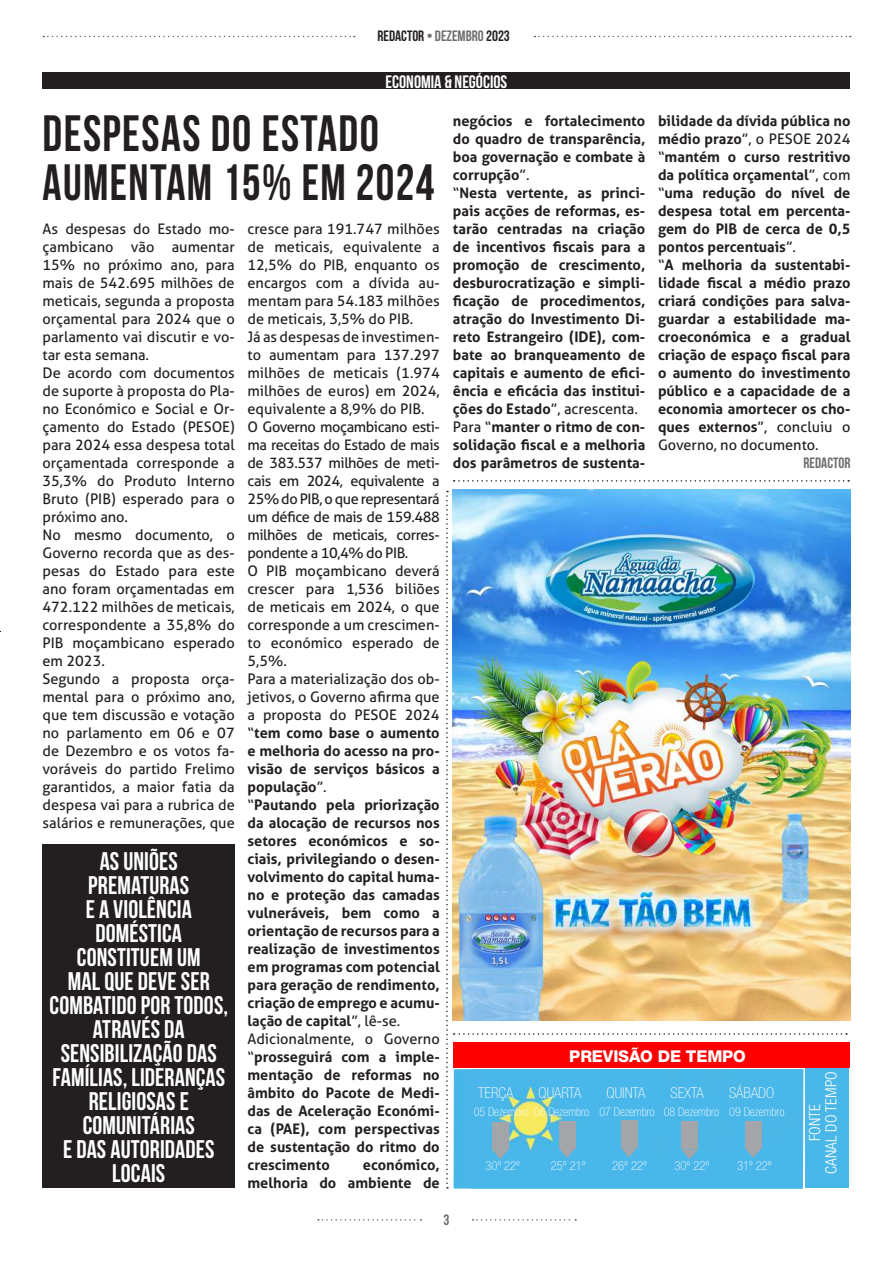
<style>
.page{position:relative;width:893px;height:1263px;background:#fff}
.page>*{position:absolute;margin:0;border:0;box-sizing:border-box;transform-origin:0 0}
.t1{font:51px/49.5px "Bebas Neue";letter-spacing:.03em;color:#231f20;scale:.95 1}
.t2{font:25.5px/24px "Bebas Neue";letter-spacing:.005em;color:#fff;text-align:center}
.t3{font:18px "Bebas Neue";color:#fff}
.t4{font:800 16.35px "Helvetica Neue LT Std";letter-spacing:-.01em;color:#fff}
.t5{font:300 condensed 15.45px/16.2px "Helvetica Neue LT Std";color:#fff;text-align:center}
.t6{font:100 condensed 15px "Helvetica Neue LT Std";color:#fff}
.t7{font:15px "Bebas Neue";color:#231f20}
.t8{font:15px "Bebas Neue";color:#6c6d70}
.t9{font:14.55px/18px "Aller";color:#231f20}
.t10{font:700 14.55px/18px "Aller";color:#231f20}
.t11{font:100 condensed 12.45px "Helvetica Neue LT Std";color:#fff}
.t12{font:100 condensed 12.3px "Helvetica Neue LT Std";color:#fff}
.t13{font:100 condensed 12px "Helvetica Neue LT Std";color:#fff}
.s1{color:#6c6d70}
.s2{font-weight:700}
.s3{font-weight:400}
</style>
<div class="page">
<svg style="left:43px;top:36px;width:312px;height:1px"></svg>
<svg style="left:534px;top:36px;width:317px;height:1px"></svg>
<svg style="left:472px;top:1219px;width:104px;height:1px"></svg>
<svg style="left:318px;top:1219px;width:103px;height:1px"></svg>
<div style="left:43px;top:73px;width:807px;height:16px;background:#231f20"></div>
<div style="left:43px;top:844px;width:192px;height:344px;background:#231f20"></div>
<svg style="left:454px;top:480px;width:395px;height:2px"></svg>
<svg style="left:446px;top:491px;width:2px;height:697px"></svg>
<img style="left:453px;top:489px;width:397px;height:531px">
<svg style="left:454px;top:1033px;width:393px;height:2px"></svg>
<div style="left:805px;top:1069px;width:44px;height:119px;background:#49b7e8"></div>
<div style="left:454px;top:1069px;width:349px;height:119px;background:#48b7e8"></div>
<img style="left:471px;top:1069px;width:291px;height:90px">
<div style="left:453px;top:1042px;width:397px;height:25px;background:#f00"></div>
<div style="left:492px;top:1122px;width:16px;height:28px;background:#a4a5a9"></div>
<div style="left:559px;top:1121px;width:16px;height:28px;background:#a4a5a9"></div>
<svg style="left:559px;top:1149px;width:16px;height:9px"></svg>
<div style="left:621px;top:1120px;width:16px;height:28px;background:#a4a5a9"></div>
<svg style="left:621px;top:1148px;width:16px;height:10px"></svg>
<div style="left:745px;top:1121px;width:16px;height:27px;background:#a4a5a9"></div>
<svg style="left:492px;top:1150px;width:16px;height:9px"></svg>
<svg style="left:745px;top:1148px;width:16px;height:10px"></svg>
<div style="left:681px;top:1121px;width:16px;height:28px;background:#a4a5a9"></div>
<svg style="left:681px;top:1149px;width:17px;height:10px"></svg>
<p class="t7" style="left:377px;top:28px;width:134px">REDACTOR <span class="s1">• DEZEMBRO</span> 2023</p>
<p class="t3" style="left:386px;top:71px;width:123px">ECONOMIA &amp; NEGÓCIOS</p>
<h1 class="t1" style="left:43px;top:108px;width:414px">DESPESAS DO ESTADO<br>AUMENTAM 15% EM 2024</h1>
<p class="t9" style="left:43px;top:220px;width:194px">As despesas do Estado mo&shy;çambicano vão aumentar<br>15% no próximo ano, para mais de 542.695 milhões de meticais, segunda a proposta orçamental para 2024 que o parlamento vai discutir e vo&shy;tar esta semana.<br>De acordo com documentos de suporte à proposta do Pla&shy;no Económico e Social e Or&shy;çamento do Estado (PESOE) para 2024 essa despesa total orçamentada corresponde a<br>35,3% do Produto Interno<br>Bruto (PIB) esperado para o próximo ano.<br>No mesmo documento, o<br>Governo recorda que as des&shy;pesas do Estado para este ano foram orçamentadas em<br>472.122 milhões de meticais, correspondente a 35,8% do<br>PIB moçambicano esperado em 2023.<br>Segundo a proposta orça&shy;mental para o próximo ano, que tem discussão e votação no parlamento em 06 e 07 de Dezembro e os votos fa&shy;voráveis do partido Frelimo garantidos, a maior fatia da despesa vai para a rubrica de salários e remunerações, que</p>
<p class="t9" style="left:247px;top:220px;width:194px">cresce para 191.747 milhões de meticais, equivalente a<br>12,5% do PIB, enquanto os encargos com a dívida au&shy;mentam para 54.183 milhões de meticais, 3,5% do PIB.<br>Já as despesas de investimen&shy;to aumentam para 137.297 milhões de meticais (1.974 milhões de euros) em 2024, equivalente a 8,9% do PIB.<br>O Governo moçambicano esti&shy;ma receitas do Estado de mais de 383.537 milhões de meti&shy;cais em 2024, equivalente a<br>25% do PIB, o que representará um défice de mais de 159.488 milhões de meticais, corres&shy;pondente a 10,4% do PIB.<br>O PIB moçambicano deverá crescer para 1,536 biliões de meticais em 2024, o que corresponde a um crescimen&shy;to económico esperado de<br>5,5%.<br>Para a materialização dos ob&shy;jetivos, o Governo afirma que a proposta do PESOE 2024 “<span class="s2">tem como base o aumento e melhoria do acesso na pro&shy;visão de serviços básicos a população</span>”.<br>“<span class="s2">Pautando pela priorização da alocação de recursos nos setores económicos e so&shy;ciais, privilegiando o desen&shy;volvimento do capital huma&shy;no e proteção das camadas vulneráveis, bem como a orientação de recursos para a realização de investimentos em programas com potencial para geração de rendimento, criação de emprego e acumu&shy;lação de capital</span>”, lê-se.<br>Adicionalmente, o Governo “<span class="s2">prosseguirá com a imple&shy;mentação de reformas no âmbito do Pacote de Medi&shy;das de Aceleração Económi&shy;ca (PAE), com perspectivas de sustentação do ritmo do crescimento</span></p>
<p class="t10" style="left:453px;top:112px;width:194px">negócios e fortalecimento do quadro de transparência, boa governação e combate à corrupção<span class="s3">”.<br>“</span>Nesta vertente, as princi&shy;pais acções de reformas, es&shy;tarão centradas na criação de incentivos fiscais para a promoção de crescimento, desburocratização e simpli&shy;ficação de procedimentos, atração do Investimento Di&shy;reto Estrangeiro (IDE), com&shy;bate ao branqueamento de capitais e aumento de efici&shy;ência e eficácia das institui&shy;ções do Estado<span class="s3">”, acrescenta.<br>Para “</span>manter o ritmo de con&shy;solidação fiscal e a melhoria dos parâmetros de sustenta-</p>
<p class="t10" style="left:658px;top:112px;width:194px">bilidade da dívida pública no médio prazo<span class="s3">”, o PESOE 2024 “</span>mantém o curso restritivo da política orçamental<span class="s3">”, com “</span>uma redução do nível de despesa total em percenta&shy;gem do PIB de cerca de 0,5 pontos percentuais<span class="s3">”.<br>“</span>A melhoria da sustentabi&shy;lidade fiscal a médio prazo criará condições para salva&shy;guardar a estabilidade ma&shy;croeconómica e a gradual criação de espaço fiscal para o aumento do investimento público e a capacidade de a economia amortecer os cho&shy;ques externos<span class="s3">”, concluiu o<br>Governo, no documento.</span></p>
<p class="t8" style="left:804px;top:455px;width:48px">REDACTOR</p>
<h2 class="t2" style="left:50px;top:848px;width:180px">AS UNIÕES<br>PREMATURAS<br>E A VIOLÊNCIA<br>DOMÉSTICA<br>CONSTITUEM UM<br>MAL QUE DEVE SER<br>COMBATIDO POR TODOS,<br>ATRAVÉS DA<br>SENSIBILIZAÇÃO DAS<br>FAMÍLIAS, LIDERANÇAS<br>RELIGIOSAS E<br>COMUNITÁRIAS<br>E DAS AUTORIDADES<br>LOCAIS</h2>
<p class="t4" style="left:569px;top:1046px;width:178px">PREVISÃO DE TEMPO</p>
<p class="t5" style="left:806px;top:1173px;width:104px;rotate:-90deg">FONTE<br>CANAL DO TEMPO</p>
<p class="t6" style="left:478px;top:1084px;width:36px">TERÇA</p>
<p class="t6" style="left:538px;top:1084px;width:44px">QUARTA</p>
<p class="t6" style="left:607px;top:1084px;width:40px">QUINTA</p>
<p class="t6" style="left:670px;top:1084px;width:35px">SEXTA</p>
<p class="t6" style="left:729px;top:1084px;width:46px">SÁBADO</p>
<p class="t13" style="left:599px;top:1105px;width:57px">07 Dezembro</p>
<p class="t13" style="left:729px;top:1105px;width:57px">09 Dezembro</p>
<p class="t13" style="left:474px;top:1105px;width:117px">05 Dezembro 06 Dezembro</p>
<p class="t13" style="left:664px;top:1105px;width:57px">08 Dezembro</p>
<p class="t10" style="left:247px;top:1156px;width:194px;text-align:right">económico,<br>melhoria do ambiente de</p>
<p class="t12" style="left:486px;top:1159px;width:36px">30º 22º</p>
<p class="t11" style="left:551px;top:1159px;width:36px">25º 21º</p>
<p class="t11" style="left:612px;top:1159px;width:36px">26º 22º</p>
<p class="t11" style="left:674px;top:1159px;width:36px">30º 22º</p>
<p class="t11" style="left:737px;top:1159px;width:36px">31º 22º</p>
<p class="t8" style="left:443px;top:1211px;width:7px">3</p>
</div>
